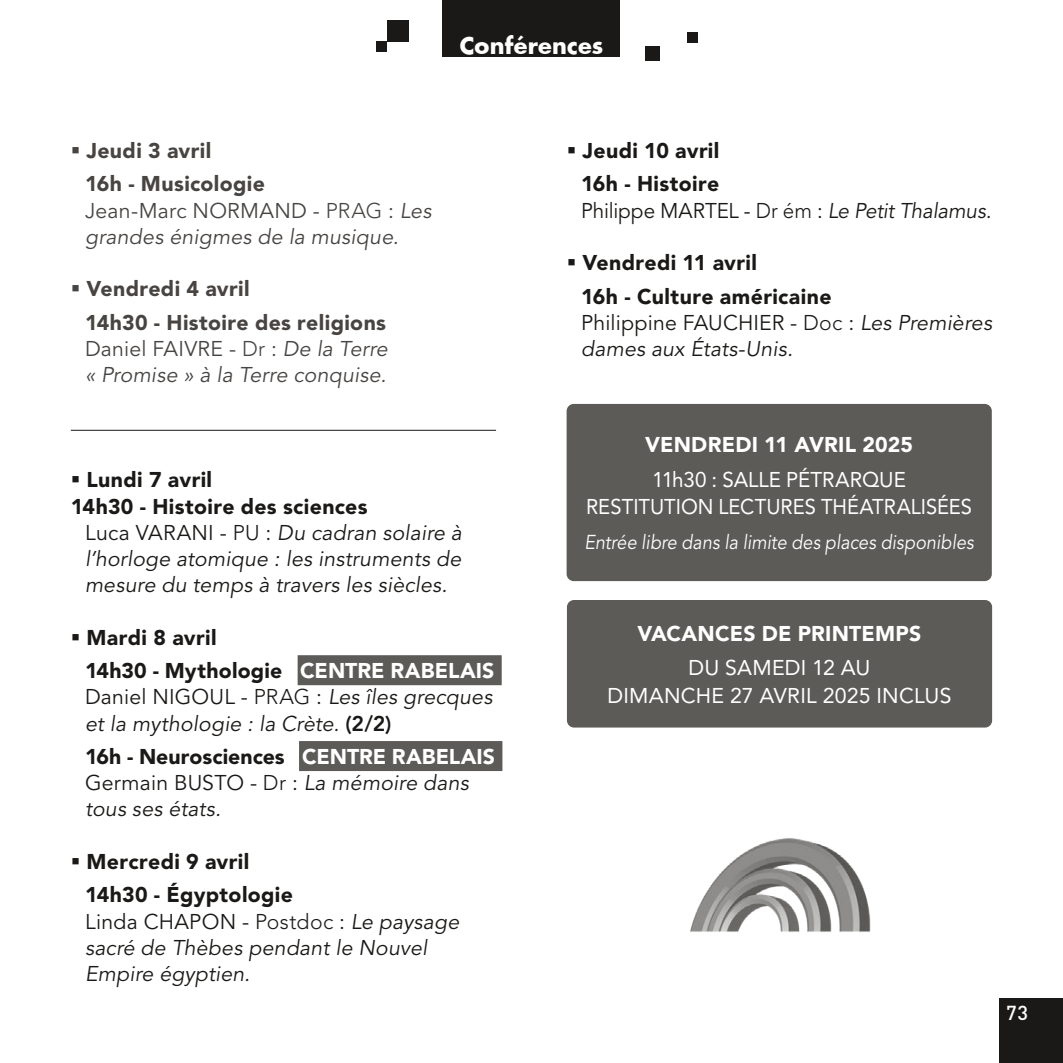
<style>
.page{position:relative;width:1063px;height:1063px;background:#fff}
.page>*{position:absolute;margin:0;border:0;box-sizing:border-box;transform-origin:0 0}
.t1{font:700 22.5px "Futura";letter-spacing:.005em;color:#fff}
.t2{font:italic 21.25px/26.2px "Avenir LT Std";letter-spacing:.01em;color:#1b1917}
.t3{font:900 21.25px/33.2px "Avenir LT Std";letter-spacing:.015em;color:#1b1917}
.t4{font:italic 21.25px/26.2px "Avenir LT Std";letter-spacing:.01em;color:#474442}
.t5{font:21.25px/27.5px "Avenir LT Std";color:#fff;text-align:center}
.t6{font:900 21.25px/33.2px "Avenir LT Std";letter-spacing:.015em;color:#474442}
.t7{font:900 21.25px "Avenir LT Std";letter-spacing:.01em;color:#fff}
.t8{font:21.25px "Avenir LT Std";letter-spacing:-.005em;color:#1b1917}
.t9{font:italic 20px "Avenir LT Std";letter-spacing:.005em;color:#fff;scale:.9 1}
.t10{font:500 20px "DIN Pro";color:#fff}
.s1{font-style:normal}
.s2{font-weight:300;font-style:normal}
.s3{color:#fff}
.s4{font-weight:800;font-style:normal}
.s5{font-weight:900;font-style:normal}
.s6{font-weight:900;font-style:normal;color:#fff}
.s7{font-weight:300}
.s8{font-style:italic}
</style>
<div class="page">
<hr style="left:71px;top:430px;width:425px;height:1px;background:#1b1917">
<div style="left:298px;top:655px;width:204px;height:30px;background:#5d5b58"></div>
<div style="left:299px;top:741px;width:203px;height:30px;background:#5d5b58"></div>
<div style="left:443px;top:0;width:177px;height:57px;background:#1b1917"></div>
<div style="left:387px;top:21px;width:21px;height:21px;background:#1b1917"></div>
<div style="left:376px;top:41px;width:11px;height:10px;background:#1b1917"></div>
<div style="left:646px;top:46px;width:14px;height:14px;background:#1b1917"></div>
<div style="left:687px;top:32px;width:11px;height:11px;background:#1b1917"></div>
<div style="left:567px;top:404px;width:425px;height:177px;background:#5d5b58;border-radius:7px"></div>
<div style="left:567px;top:600px;width:425px;height:128px;background:#5d5b58;border-radius:7px"></div>
<img style="left:690px;top:838px;width:181px;height:94px">
<div style="left:999px;top:998px;width:64px;height:65px;background:#1b1917"></div>
<p class="t1" style="left:460px;top:30px;width:145px">Conférences</p>
<p class="t6" style="left:85px;top:134px;width:181px;text-indent:-14px">▪ Jeudi 3 avril<br>16h - Musicologie</p>
<p class="t4" style="left:85px;top:198px;width:348px"><span class="s1">Jean-Marc NORMAND -</span> <span class="s2">PRAG</span> <span class="s1">:</span> Les grandes énigmes de la musique.</p>
<p class="t6" style="left:85px;top:272px;width:303px;text-indent:-14px">▪ Vendredi 4 avril<br>14h30 - Histoire des religions</p>
<p class="t4" style="left:85px;top:336px;width:304px"><span class="s1">Daniel FAIVRE -</span> <span class="s2">Dr</span> <span class="s1">:</span> De la Terre « Promise » à la Terre conquise.</p>
<p class="t3" style="left:71px;top:463px;width:143px">▪ Lundi 7 avril</p>
<p class="t3" style="left:71px;top:489px;width:298px">14h30 - Histoire des sciences</p>
<p class="t2" style="left:85px;top:520px;width:378px"><span class="s1">Luca VARANI -</span> <span class="s2">PU</span> <span class="s1">:</span> Du cadran solaire à</p>
<p class="t2" style="left:85px;top:546px;width:378px">l’horloge atomique : les instruments de</p>
<p class="t2" style="left:85px;top:572px;width:364px">mesure du temps à travers les siècles.</p>
<p class="t3" style="left:85px;top:621px;width:411px;text-indent:-14px">▪ Mardi 8 avril<br>14h30 - Mythologie <span class="s3">CENTRE RABELAIS</span></p>
<p class="t2" style="left:85px;top:685px;width:409px"><span class="s1">Daniel NIGOUL -</span> <span class="s2">PRAG</span> <span class="s1">:</span> Les îles grecques et la mythologie : la Crète. <span class="s4">(2/2)</span></p>
<p class="t2" style="left:85px;top:744px;width:411px"><span class="s5">16h - Neurosciences</span> <span class="s6">CENTRE RABELAIS<br></span><span class="s1">Germain BUSTO -</span> <span class="s2">Dr</span> <span class="s1">:</span> La mémoire dans tous ses états.</p>
<p class="t3" style="left:85px;top:845px;width:209px;text-indent:-14px">▪ Mercredi 9 avril<br>14h30 - Égyptologie</p>
<p class="t2" style="left:85px;top:909px;width:376px"><span class="s1">Linda CHAPON -</span> <span class="s2">Postdoc</span> <span class="s1">:</span> Le paysage sacré de Thèbes pendant le Nouvel<br>Empire égyptien.</p>
<p class="t3" style="left:567px;top:134px;width:154px;text-align:right">▪ Jeudi 10 avril<br>16h - Histoire</p>
<p class="t8" style="left:581px;top:198px;width:412px">Philippe MARTEL - <span class="s7">Dr ém</span> : <span class="s8">Le Petit Thalamus.</span></p>
<p class="t3" style="left:581px;top:246px;width:252px;text-indent:-14px">▪ Vendredi 11 avril<br>16h - Culture américaine</p>
<p class="t2" style="left:581px;top:310px;width:412px"><span class="s1">Philippine FAUCHIER -</span> <span class="s2">Doc</span> <span class="s1">:</span> Les Premières dames aux États-Unis.</p>
<p class="t7" style="left:645px;top:432px;width:270px">VENDREDI 11 AVRIL 2025</p>
<p class="t5" style="left:586px;top:466px;width:388px">11h30 : SALLE PÉTRARQUE<br>RESTITUTION LECTURES THÉATRALISÉES</p>
<p class="t9" style="left:584px;top:530px;width:434px">Entrée libre dans la limite des places disponibles</p>
<p class="t7" style="left:637px;top:621px;width:286px">VACANCES DE PRINTEMPS</p>
<p class="t5" style="left:607px;top:654px;width:346px">DU SAMEDI 12 AU<br>DIMANCHE 27 AVRIL 2025 INCLUS</p>
<p class="t10" style="left:1006px;top:998px;width:23px">73</p>
</div>
